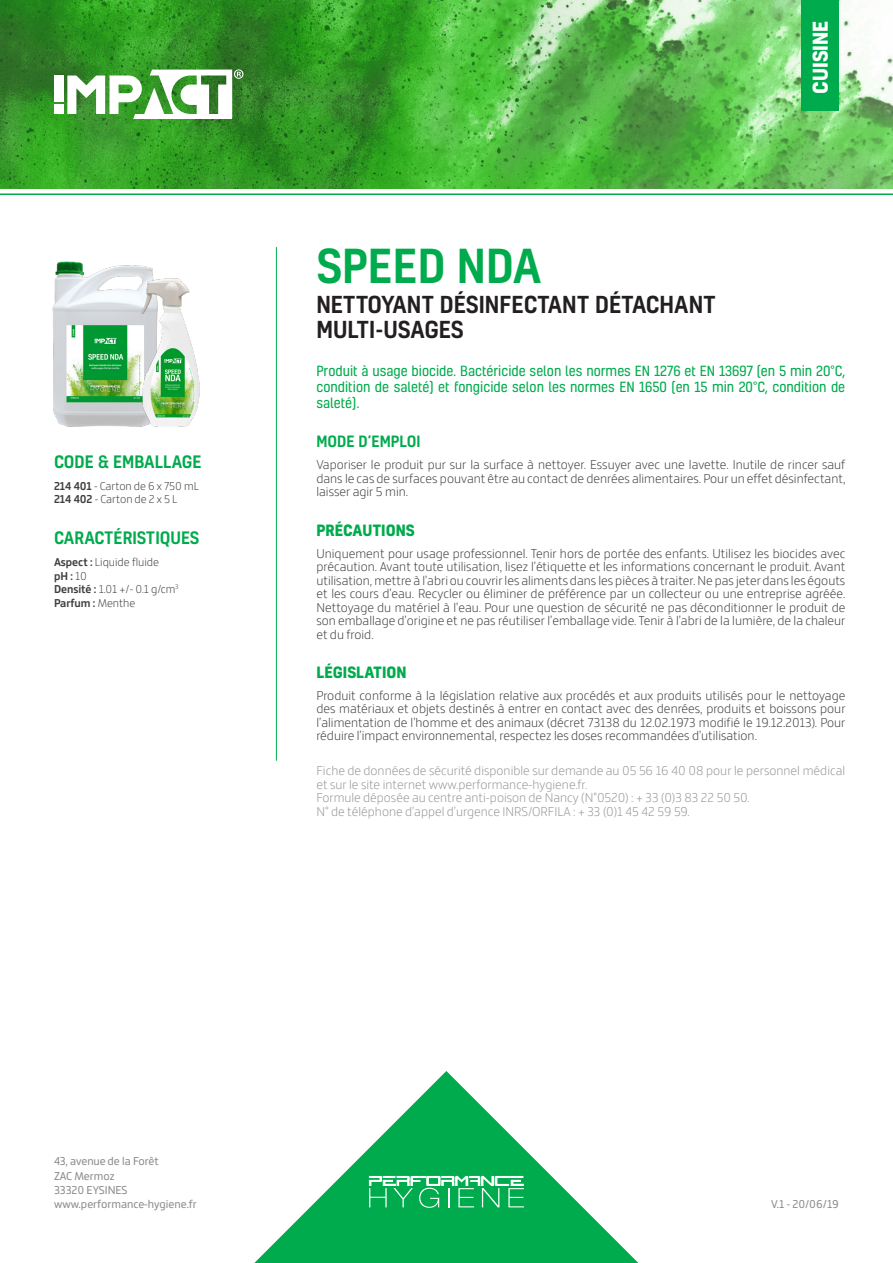
<style>
.page{position:relative;width:893px;height:1263px;background:#fff}
.page>*{position:absolute;margin:0;border:0;box-sizing:border-box;transform-origin:0 0}
.NOM_PRODUIT{font:500 45px "Kelson";color:#00ab4d}
.SOUS-TITRE{font:500 22.5px/25.5px "Kelson";color:#231f20}
.t1{font:700 19.65px "Kelson";color:#fff}
.INTERTITRE{font:500 16.5px "Kelson";color:#00ab4d}
.INTERTITRE-2{font:700 15px "Kelson";color:#00ab4d}
.INTERTITRE-3{font:500 15px "Kelson";color:#00ab4d}
.RÉDACTIONNEL{font:200 13.5px/13.5px "Bronkoh";color:#3e3e3f;text-align:justify}
.FDS{font:200 13.5px/13.5px "Bronkoh";color:#949699}
.CHAPEAU{font:13.5px/16.2px "Kelson";color:#00ab4d;text-align:justify}
.RÉDACTIONNEL-2{font:200 12px "Bronkoh";color:#3e3e3f}
.t2{font:12px/14.4px "Bronkoh";color:#8a8c8f}
.RÉDACTIONNEL-3{font:700 12px "Bronkoh";color:#3e3e3f}
.s1{font-weight:700}
.s2{font-weight:200}
</style>
<div class="page">
<svg style="left:254px;top:1071px;width:385px;height:192px"></svg>
<img style="left:0;top:0;width:893px;height:188px">
<div style="left:54px;top:105px;width:9px;height:9px;background:#fff"></div>
<div style="left:54px;top:76px;width:9px;height:26px;background:#fff"></div>
<svg style="left:67px;top:69px;width:177px;height:50px"></svg>
<div style="left:801px;top:0;width:38px;height:111px;background:#00ab4d"></div>
<hr style="left:0;top:193px;width:893px;height:2px;background:#00ab4d">
<svg style="left:369px;top:1176px;width:155px;height:32px"></svg>
<hr style="left:276px;top:247px;width:1px;height:514px;background:#00ab4d">
<img style="left:52px;top:261px;width:95px;height:166px">
<img style="left:128px;top:267px;width:72px;height:160px">
<p class="INTERTITRE" style="left:54px;top:450px;width:149px">CODE &amp; EMBALLAGE</p>
<p class="RÉDACTIONNEL-2" style="left:54px;top:479px;width:147px"><span class="s1">214 401</span> - Carton de 6 x 750 mL</p>
<p class="RÉDACTIONNEL-2" style="left:54px;top:493px;width:125px"><span class="s1">214 402</span> - Carton de 2 x 5 L</p>
<p class="INTERTITRE" style="left:54px;top:527px;width:147px">CARACTÉRISTIQUES</p>
<p class="RÉDACTIONNEL-2" style="left:54px;top:556px;width:107px"><span class="s1">Aspect :</span> Liquide fluide</p>
<p class="RÉDACTIONNEL-3" style="left:54px;top:569px;width:34px">pH : <span class="s2">10</span></p>
<p class="RÉDACTIONNEL-2" style="left:54px;top:583px;width:126px"><span class="s1">Densité :</span> 1.01 +/- 0.1 g/cm<sup>3</sup></p>
<p class="RÉDACTIONNEL-3" style="left:54px;top:596px;width:83px">Parfum : <span class="s2">Menthe</span></p>
<h3 class="t1" style="left:806px;top:94px;width:75px;rotate:-90deg">CUISINE</h3>
<p class="NOM_PRODUIT" style="left:316px;top:235px;width:227px">SPEED NDA</p>
<p class="SOUS-TITRE" style="left:316px;top:291px;width:401px">NETTOYANT DÉSINFECTANT DÉTACHANT<br>MULTI-USAGES</p>
<p class="CHAPEAU" style="left:316px;top:362px;width:530px">Produit à usage biocide. Bactéricide selon les normes EN 1276 et EN 13697 (en 5 min 20°C, condition de saleté) et fongicide selon les normes EN 1650 (en 15 min 20°C, condition de saleté).</p>
<p class="INTERTITRE-3" style="left:316px;top:431px;width:106px">MODE D’EMPLOI</p>
<p class="RÉDACTIONNEL" style="left:316px;top:458px;width:530px">Vaporiser le produit pur sur la surface à nettoyer. Essuyer avec une lavette. Inutile de rincer sauf dans le cas de surfaces pouvant être au contact de denrées alimentaires. Pour un effet désinfectant, laisser agir 5 min.</p>
<p class="INTERTITRE-2" style="left:316px;top:519px;width:100px">PRÉCAUTIONS</p>
<p class="RÉDACTIONNEL" style="left:316px;top:547px;width:531px">Uniquement pour usage professionnel. Tenir hors de portée des enfants. Utilisez les biocides avec précaution. Avant toute utilisation, lisez l’étiquette et les informations concernant le produit. Avant utilisation, mettre à l’abri ou couvrir les aliments dans les pièces à traiter. Ne pas jeter dans les égouts et les cours d’eau. Recycler ou éliminer de préférence par un collecteur ou une entreprise agréée.<br>Nettoyage du matériel à l’eau. Pour une question de sécurité ne pas déconditionner le produit de son emballage d’origine et ne pas réutiliser l’emballage vide. Tenir à l’abri de la lumière, de la chaleur et du froid.</p>
<p class="INTERTITRE-2" style="left:316px;top:661px;width:92px">LÉGISLATION</p>
<p class="RÉDACTIONNEL" style="left:316px;top:689px;width:531px">Produit conforme à la législation relative aux procédés et aux produits utilisés pour le nettoyage des matériaux et objets destinés à entrer en contact avec des denrées, produits et boissons pour l’alimentation de l’homme et des animaux (décret 73138 du 12.02.1973 modifié le 19.12.2013). Pour réduire l’impact environnemental, respectez les doses recommandées d’utilisation.</p>
<p class="FDS" style="left:316px;top:764px;width:530px">Fiche de données de sécurité disponible sur demande au 05 56 16 40 08 pour le personnel médical et sur le site internet www.performance-hygiene.fr.</p>
<p class="FDS" style="left:316px;top:791px;width:435px">Formule déposée au centre anti-poison de Nancy (N°0520) : + 33 (0)3 83 22 50 50.</p>
<p class="FDS" style="left:316px;top:805px;width:375px">N° de téléphone d’appel d’urgence INRS/ORFILA : + 33 (0)1 45 42 59 59.</p>
<p class="t2" style="left:54px;top:1154px;width:144px">43, avenue de la Forêt<br>ZAC Mermoz<br>33320 EYSINES www.performance-hygiene.fr</p>
<p class="t2" style="left:771px;top:1198px;width:69px">V.1 - 20/06/19</p>
</div>
